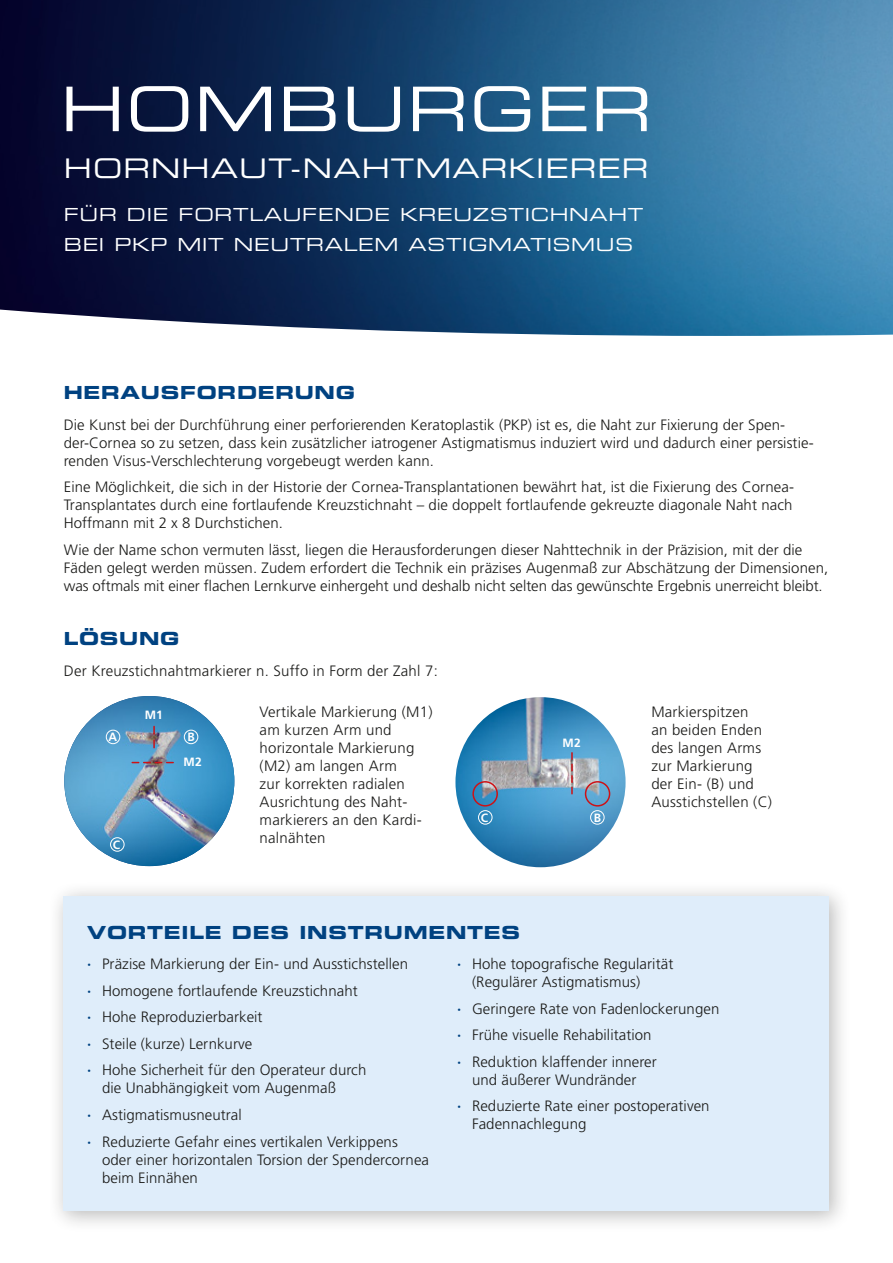
<style>
.page{position:relative;width:893px;height:1263px;background:#fff}
.page>*{position:absolute;margin:0;border:0;box-sizing:border-box;transform-origin:0 0}
.t1{font:61.5px "Eurostile LT Std Ex 2";letter-spacing:.025em;color:#fff}
.t2{font:27px "Eurostile LT Std Ex 2";letter-spacing:.04em;color:#fff}
.t3{font:18px/30px "Eurostile LT Std Ex 2";letter-spacing:.04em;color:#fff}
.t4{font:18px "Eurostile LT Std Bold Ex 2";letter-spacing:.04em;color:#004281}
.t5{font:300 15px/18px "Frutiger LT Std";letter-spacing:.005em;color:#1a1a18}
.t6{font:700 12px "Frutiger LT Std";color:#fff}
.s1{font-weight:700;color:#004281}
</style>
<div class="page">
<div style="left:48px;top:881px;width:803px;height:352px;background:#1a1a18;opacity:.3"></div>
<div style="left:64px;top:896px;width:765px;height:315px;background:#dfedfa"></div>
<img style="left:0;top:0;width:893px;height:336px">
<img style="left:455px;top:697px;width:171px;height:170px;border-radius:85px">
<img style="left:64px;top:696px;width:170px;height:170px;border-radius:85px">
<svg style="left:153px;top:726px;width:2px;height:22px"></svg>
<svg style="left:132px;top:762px;width:41px;height:1px"></svg>
<svg style="left:571px;top:753px;width:2px;height:41px"></svg>
<div style="left:472px;top:781px;width:26px;height:25px;border:2px solid #cd1216;border-radius:50%"></div>
<div style="left:585px;top:781px;width:25px;height:25px;border:2px solid #cd1216;border-radius:50%"></div>
<div style="left:106px;top:730px;width:14px;height:14px;border:1px solid #fff;border-radius:50%"></div>
<div style="left:478px;top:810px;width:14px;height:14px;border:1px solid #fff;border-radius:50%"></div>
<div style="left:184px;top:730px;width:14px;height:14px;border:1px solid #fff;border-radius:50%"></div>
<div style="left:590px;top:810px;width:14px;height:14px;border:1px solid #fff;border-radius:50%"></div>
<div style="left:110px;top:837px;width:14px;height:14px;border:1px solid #fff;border-radius:50%"></div>
<h1 class="t1" style="left:61px;top:67px;width:593px">HOMBURGER</h1>
<h2 class="t2" style="left:64px;top:149px;width:586px">HORNHAUT-NAHTMARKIERER</h2>
<p class="t3" style="left:64px;top:199px;width:581px">FÜR DIE FORTLAUFENDE KREUZSTICHNAHT<br>BEI PKP MIT NEUTRALEM ASTIGMATISMUS</p>
<p class="t4" style="left:64px;top:380px;width:293px">HERAUSFORDERUNG</p>
<p class="t5" style="left:64px;top:416px;width:751px">Die Kunst bei der Durchführung einer perforierenden Keratoplastik (PKP) ist es, die Naht zur Fixierung der Spen&shy;der-Cornea so zu setzen, dass kein zusätzlicher iatrogener Astigmatismus induziert wird und dadurch einer persistie&shy;renden Visus-Verschlechterung vorgebeugt werden kann.</p>
<p class="t5" style="left:64px;top:478px;width:732px;text-align:justify">Eine Möglichkeit, die sich in der Historie der Cornea-Transplantationen bewährt hat, ist die Fixierung des Cornea-Transplantates durch eine fortlaufende Kreuzstichnaht – die doppelt fortlaufende gekreuzte diagonale Naht nach Hoffmann mit 2 x 8 Durchstichen.</p>
<p class="t5" style="left:64px;top:541px;width:766px">Wie der Name schon vermuten lässt, liegen die Herausforderungen dieser Nahttechnik in der Präzision, mit der die<br>Fäden gelegt werden müssen. Zudem erfordert die Technik ein präzises Augenmaß zur Abschätzung der Dimensionen, was oftmals mit einer flachen Lernkurve einhergeht und deshalb nicht selten das gewünschte Ergebnis unerreicht bleibt.</p>
<p class="t4" style="left:64px;top:626px;width:117px">LÖSUNG</p>
<p class="t5" style="left:64px;top:662px;width:376px">Der Kreuzstichnahtmarkierer n. Suffo in Form der Zahl 7:</p>
<p class="t6" style="left:109px;top:729px;width:10px">A</p>
<p class="t6" style="left:145px;top:708px;width:20px">M1</p>
<p class="t6" style="left:188px;top:730px;width:9px">B</p>
<p class="t6" style="left:184px;top:755px;width:20px">M2</p>
<p class="t6" style="left:113px;top:837px;width:9px">C</p>
<p class="t5" style="left:260px;top:703px;width:174px">Vertikale Markierung (M1) am kurzen Arm und horizontale Markierung (M2) am langen Arm<br>zur korrekten radialen<br>Ausrichtung des Naht&shy;markierers an den Kardi&shy;nalnähten</p>
<p class="t5" style="left:651px;top:703px;width:122px">Markierspitzen<br>an beiden Enden des langen Arms zur Markierung der Ein- (B) und<br>Ausstichstellen (C)</p>
<p class="t6" style="left:563px;top:736px;width:20px">M2</p>
<p class="t6" style="left:481px;top:810px;width:9px">C</p>
<p class="t6" style="left:594px;top:810px;width:9px">B</p>
<p class="t4" style="left:87px;top:919px;width:435px">VORTEILE DES INSTRUMENTES</p>
<p class="t5" style="left:87px;top:951px;width:322px;line-height:26.5px"><span class="s1">·</span> Präzise Markierung der Ein- und Ausstichstellen <span class="s1">·</span> Homogene fortlaufende Kreuzstichnaht<br><span class="s1">·</span> Hohe Reproduzierbarkeit<br><span class="s1">·</span> Steile (kurze) Lernkurve<br><span class="s1">·</span> Hohe Sicherheit für den Operateur durch</p>
<p class="t5" style="left:87px;top:1075px;width:312px;line-height:26.5px;text-indent:15px">die Unabhängigkeit vom Augenmaß<br><span class="s1">·</span> Astigmatismusneutral<br><span class="s1">·</span> Reduzierte Gefahr eines vertikalen Verkippens</p>
<p class="t5" style="left:102px;top:1150px;width:329px">oder einer horizontalen Torsion der Spendercornea beim Einnähen</p>
<p class="t5" style="left:472px;top:955px;width:203px;text-indent:-15px"><span class="s1">·</span> Hohe topografische Regularität (Regulärer Astigmatismus)</p>
<p class="t5" style="left:457px;top:996px;width:264px;line-height:26.5px"><span class="s1">·</span> Geringere Rate von Fadenlockerungen <span class="s1">·</span> Frühe visuelle Rehabilitation<br><span class="s1">·</span> Reduktion klaffender innerer</p>
<p class="t5" style="left:457px;top:1067px;width:254px;line-height:26.5px;text-indent:15px">und äußerer Wundränder<br><span class="s1">·</span> Reduzierte Rate einer postoperativen</p>
<p class="t5" style="left:472px;top:1115px;width:116px">Fadennachlegung</p>
</div>
